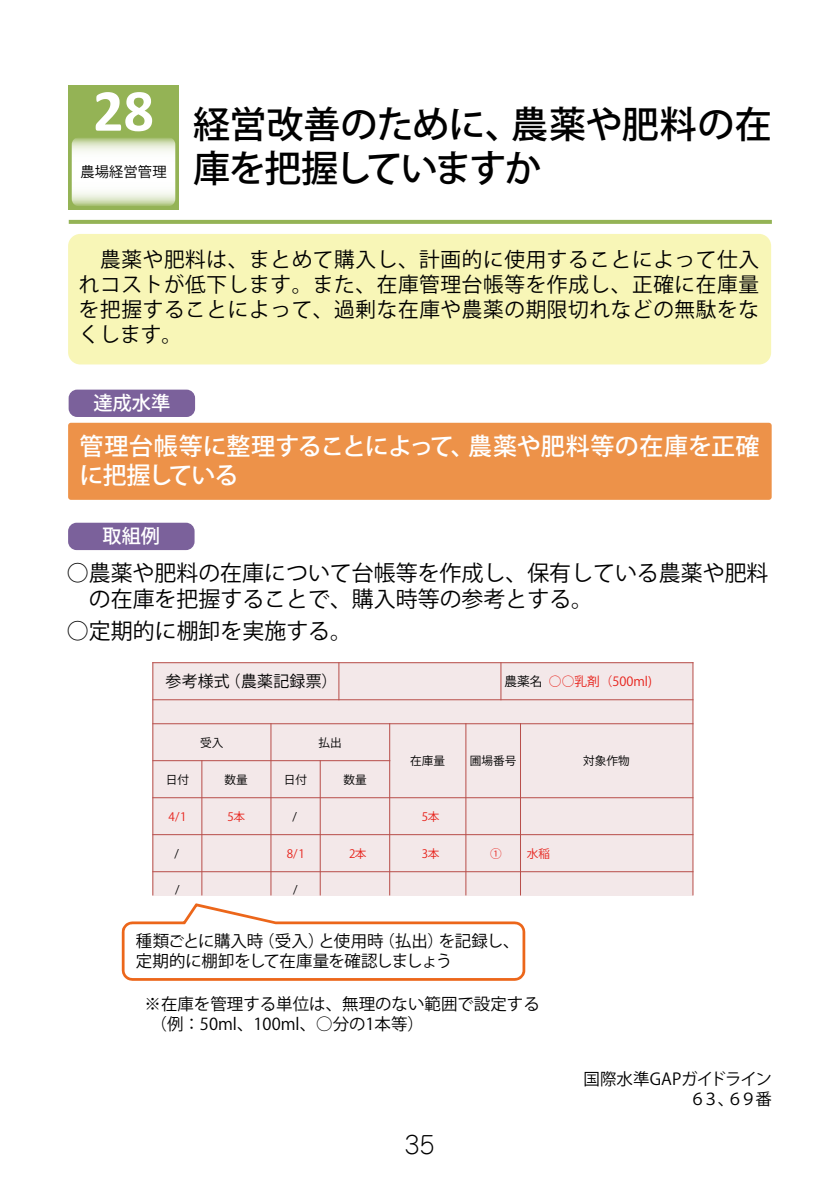
<style>
.page{position:relative;width:840px;height:1191px;background:#fff}
.page>*{position:absolute;margin:0;border:0;box-sizing:border-box;transform-origin:0 0}
.t1{font:700 60px "Calibri";color:#fff}
.t2{font:500 37px/44px "Koz Go Pro";letter-spacing:-.025em;color:#000}
.t3{font:500 24px/28.8px "Koz Go Pro";letter-spacing:-.005em;color:#fff}
.t4{font:300 24px "Jun 101 Pro";color:#000}
.t5{font:22px/26.2px "Koz Go Pro";color:#000}
.t6{font:20.6px/24.8px "Koz Go Pro";letter-spacing:.03em;color:#000;text-align:justify}
.t7{font:500 19.2px "Koz Go Pro";color:#fff}
.t8{font:16.4px/19.8px "Koz Go Pro";color:#000}
.t9{font:16.4px/19.8px "Koz Go Pro";letter-spacing:-.05em;color:#000;text-align:right}
.t10{font:15.8px "Koz Go Pro";letter-spacing:.02em;color:#000}
.t11{font:14.2px "Koz Go Pro";letter-spacing:.005em;color:#000}
.t12{font:12.6px "Koz Go Pro";color:#e7211a}
.t13{font:11.6px "Koz Go Pro";letter-spacing:.005em;color:#000}
.t14{font:11.6px "Koz Go Pro";letter-spacing:-.05em;color:#e7211a}
.s1{color:#000}
</style>
<div class="page">
<div style="left:68px;top:423px;width:703px;height:77px;background:#ed9249;border-radius:3px"></div>
<div style="left:68px;top:234px;width:702px;height:130px;background:#f8f6b7;border-radius:12px"></div>
<div style="left:68px;top:523px;width:126px;height:27px;background:#7b619b;border-radius:9px"></div>
<div style="left:69px;top:389px;width:126px;height:28px;background:#7b619b;border-radius:9px"></div>
<svg style="left:122px;top:903px;width:403px;height:77px"></svg>
<div style="left:68px;top:85px;width:111px;height:125px;background:#94b355"></div>
<svg style="left:72px;top:138px;width:103px;height:68px;background:#eef3e5"></svg>
<svg style="left:69px;top:220px;width:702px;height:4px;background:#97b55a"></svg>
<div style="left:153px;top:662px;width:186px;height:38px;background:#f3e8e9"></div>
<div style="left:339px;top:662px;width:161px;height:38px;background:#f3e8e9"></div>
<div style="left:500px;top:662px;width:192px;height:38px;background:#f3e8e9"></div>
<div style="left:153px;top:700px;width:539px;height:23px;background:#f3e8e9"></div>
<div style="left:153px;top:723px;width:118px;height:37px;background:#f3e8e9"></div>
<div style="left:271px;top:723px;width:118px;height:37px;background:#f3e8e9"></div>
<div style="left:389px;top:723px;width:76px;height:74px;background:#f3e8e9"></div>
<div style="left:465px;top:723px;width:55px;height:74px;background:#f3e8e9"></div>
<div style="left:520px;top:723px;width:172px;height:74px;background:#f3e8e9"></div>
<div style="left:153px;top:760px;width:49px;height:37px;background:#f3e8e9"></div>
<div style="left:202px;top:760px;width:69px;height:37px;background:#f3e8e9"></div>
<div style="left:271px;top:760px;width:49px;height:37px;background:#f3e8e9"></div>
<div style="left:320px;top:760px;width:69px;height:37px;background:#f3e8e9"></div>
<div style="left:153px;top:797px;width:49px;height:37px;background:#f3e8e9"></div>
<div style="left:202px;top:797px;width:69px;height:37px;background:#f3e8e9"></div>
<div style="left:271px;top:797px;width:49px;height:37px;background:#f3e8e9"></div>
<div style="left:320px;top:797px;width:69px;height:37px;background:#f3e8e9"></div>
<div style="left:389px;top:797px;width:76px;height:37px;background:#f3e8e9"></div>
<div style="left:465px;top:797px;width:55px;height:37px;background:#f3e8e9"></div>
<div style="left:520px;top:797px;width:172px;height:37px;background:#f3e8e9"></div>
<div style="left:153px;top:834px;width:49px;height:37px;background:#f3e8e9"></div>
<div style="left:202px;top:834px;width:69px;height:37px;background:#f3e8e9"></div>
<div style="left:271px;top:834px;width:49px;height:37px;background:#f3e8e9"></div>
<div style="left:320px;top:834px;width:69px;height:37px;background:#f3e8e9"></div>
<div style="left:389px;top:834px;width:76px;height:37px;background:#f3e8e9"></div>
<div style="left:465px;top:834px;width:55px;height:37px;background:#f3e8e9"></div>
<div style="left:520px;top:834px;width:172px;height:37px;background:#f3e8e9"></div>
<div style="left:153px;top:871px;width:49px;height:24px;background:#f3e8e9"></div>
<div style="left:202px;top:871px;width:69px;height:24px;background:#f3e8e9"></div>
<div style="left:271px;top:871px;width:49px;height:24px;background:#f3e8e9"></div>
<div style="left:320px;top:871px;width:69px;height:24px;background:#f3e8e9"></div>
<div style="left:389px;top:871px;width:76px;height:24px;background:#f3e8e9"></div>
<div style="left:465px;top:871px;width:55px;height:24px;background:#f3e8e9"></div>
<div style="left:520px;top:871px;width:172px;height:24px;background:#f3e8e9"></div>
<hr style="left:201px;top:760px;width:1px;height:135px;background:#b84f4b">
<hr style="left:270px;top:723px;width:1px;height:172px;background:#b84f4b">
<hr style="left:319px;top:760px;width:1px;height:135px;background:#b84f4b">
<hr style="left:338px;top:662px;width:1px;height:38px;background:#b84f4b">
<hr style="left:389px;top:723px;width:1px;height:172px;background:#b84f4b">
<hr style="left:465px;top:723px;width:1px;height:172px;background:#b84f4b">
<hr style="left:500px;top:662px;width:1px;height:38px;background:#b84f4b">
<hr style="left:519px;top:723px;width:1px;height:172px;background:#b84f4b">
<hr style="left:152px;top:699px;width:541px;height:1px;background:#b84f4b">
<hr style="left:152px;top:723px;width:541px;height:1px;background:#b84f4b">
<hr style="left:152px;top:760px;width:238px;height:1px;background:#b84f4b">
<hr style="left:152px;top:797px;width:541px;height:1px;background:#b84f4b">
<hr style="left:152px;top:834px;width:541px;height:1px;background:#b84f4b">
<hr style="left:152px;top:871px;width:541px;height:1px;background:#b84f4b">
<hr style="left:152px;top:662px;width:1px;height:233px;background:#b84f4b">
<hr style="left:692px;top:662px;width:1px;height:233px;background:#b84f4b">
<hr style="left:152px;top:662px;width:541px;height:1px;background:#b84f4b">
<h1 class="t1" style="left:93px;top:68px;width:62px">28</h1>
<p class="t11" style="left:80px;top:163px;width:88px">農場経営管理</p>
<h2 class="t2" style="left:193px;top:104px;width:580px">経営改善のために、農薬や肥料の在庫を把握していますか</h2>
<p class="t6" style="left:79px;top:248px;width:681px">　農薬や肥料は、まとめて購入し、計画的に使用することによって仕入れコストが低下します。また、在庫管理台帳等を作成し、正確に在庫量を把握することによって、過剰な在庫や農薬の期限切れなどの無駄をなくします。</p>
<p class="t7" style="left:93px;top:391px;width:78px">達成水準</p>
<p class="t3" style="left:80px;top:433px;width:681px">管理台帳等に整理することによって、農薬や肥料等の在庫を正確に把握している</p>
<p class="t7" style="left:102px;top:524px;width:59px">取組例</p>
<p class="t5" style="left:89px;top:560px;width:680px;text-indent:-22px">○農薬や肥料の在庫について台帳等を作成し、保有している農薬や肥料の在庫を把握することで、購入時等の参考とする。</p>
<p class="t5" style="left:67px;top:619px;width:287px">○定期的に棚卸を実施する。</p>
<p class="t10" style="left:165px;top:671px;width:173px">参考様式（農薬記録票）</p>
<p class="t12" style="left:504px;top:673px;width:149px"><span class="s1">農薬名</span> ○○乳剤（500ml)</p>
<p class="t13" style="left:200px;top:735px;width:25px">受入</p>
<p class="t13" style="left:318px;top:735px;width:25px">払出</p>
<p class="t13" style="left:410px;top:753px;width:36px">在庫量</p>
<p class="t13" style="left:469px;top:753px;width:48px">圃場番号</p>
<p class="t13" style="left:583px;top:753px;width:48px">対象作物</p>
<p class="t13" style="left:166px;top:772px;width:25px">日付</p>
<p class="t13" style="left:224px;top:772px;width:25px">数量</p>
<p class="t13" style="left:283px;top:772px;width:25px">日付</p>
<p class="t13" style="left:343px;top:772px;width:25px">数量</p>
<p class="t14" style="left:168px;top:809px;width:20px">4/1</p>
<p class="t14" style="left:227px;top:809px;width:19px">5本</p>
<p class="t13" style="left:292px;top:809px;width:6px">/</p>
<p class="t14" style="left:421px;top:809px;width:19px">5本</p>
<p class="t13" style="left:174px;top:846px;width:6px">/</p>
<p class="t14" style="left:286px;top:846px;width:20px">8/1</p>
<p class="t14" style="left:349px;top:846px;width:19px">2本</p>
<p class="t14" style="left:421px;top:846px;width:19px">3本</p>
<p class="t14" style="left:490px;top:846px;width:13px">①</p>
<p class="t14" style="left:526px;top:846px;width:25px">水稲</p>
<p class="t13" style="left:175px;top:882px;width:6px">/</p>
<p class="t13" style="left:293px;top:882px;width:6px">/</p>
<p class="t8" style="left:136px;top:931px;width:385px">種類ごとに購入時（受入）と使用時（払出）を記録し、定期的に棚卸をして在庫量を確認しましょう</p>
<p class="t8" style="left:150px;top:995px;width:390px;text-indent:-6px">※在庫を管理する単位は、無理のない範囲で設定する（例：50ml、100ml、○分の1本等）</p>
<p class="t4" style="left:404px;top:1125px;width:32px">35</p>
<p class="t9" style="left:583px;top:1069px;width:190px">国際水準GAPガイドライン<br>６３、６９番</p>
</div>
